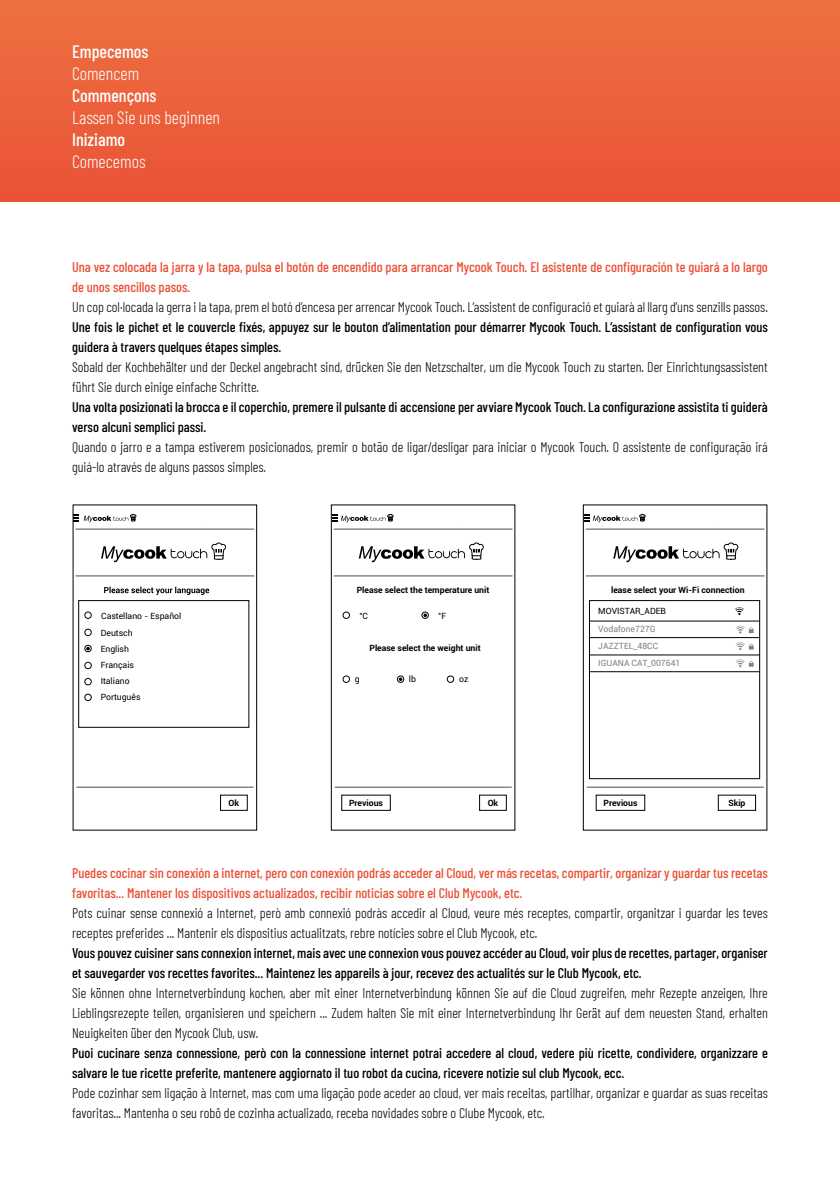
<style>
.page{position:relative;width:840px;height:1191px;background:#fff}
.page>*{position:absolute;margin:0;border:0;box-sizing:border-box;transform-origin:0 0}
.t1{font:300 18px "Barlow Condensed";color:#fff}
.t2{font:500 18px "Barlow Condensed";color:#fff}
.t3{font:300 14px/20px "Barlow Condensed";color:#000}
.t4{font:500 14px/20px "Barlow Condensed";color:#000}
.t5{font:500 14px/20px "Barlow Condensed";color:#ea5136}
.t6{font:700 8.6px "Roboto";color:#000}
.t7{font:8.6px/16.2px "Roboto";color:#000}
.t8{font:8.6px/17.2px "Roboto";color:#808080}
</style>
<div class="page">
<div style="left:0;top:0;width:839px;height:201px;background:linear-gradient(to bottom,#ee7141,#ea5236)"></div>
<div style="left:582px;top:504px;width:185px;height:326px;border:1px solid #000"></div>
<hr style="left:585px;top:575px;width:179px;height:1px;background:#4d4d4d">
<hr style="left:585px;top:529px;width:179px;height:1px;background:#4d4d4d">
<hr style="left:586px;top:787px;width:177px;height:1px;background:#4d4d4d">
<div style="left:589px;top:600px;width:170px;height:179px;border:1px solid #000"></div>
<hr style="left:589px;top:620px;width:170px;height:1px;background:#000">
<hr style="left:589px;top:637px;width:170px;height:1px;background:#000">
<hr style="left:589px;top:654px;width:170px;height:1px;background:#000">
<hr style="left:589px;top:671px;width:170px;height:1px;background:#000">
<svg style="left:734px;top:607px;width:9px;height:8px"></svg>
<svg style="left:735px;top:626px;width:18px;height:7px"></svg>
<svg style="left:735px;top:642px;width:18px;height:8px"></svg>
<svg style="left:735px;top:659px;width:18px;height:8px"></svg>
<svg style="left:613px;top:542px;width:124px;height:20px"></svg>
<svg style="left:583px;top:514px;width:62px;height:8px"></svg>
<div style="left:330px;top:504px;width:185px;height:326px;border:1px solid #000"></div>
<hr style="left:333px;top:575px;width:179px;height:1px;background:#4d4d4d">
<hr style="left:333px;top:529px;width:179px;height:1px;background:#4d4d4d">
<hr style="left:334px;top:787px;width:177px;height:1px;background:#4d4d4d">
<div style="left:342px;top:611px;width:7px;height:8px;border:1px solid #000;border-radius:50%"></div>
<svg style="left:423px;top:613px;width:3px;height:4px"></svg>
<div style="left:342px;top:675px;width:7px;height:8px;border:1px solid #000;border-radius:50%"></div>
<div style="left:421px;top:611px;width:7px;height:8px;border:1px solid #000;border-radius:50%"></div>
<svg style="left:399px;top:677px;width:3px;height:4px"></svg>
<div style="left:397px;top:675px;width:7px;height:8px;border:1px solid #000;border-radius:50%"></div>
<div style="left:446px;top:675px;width:8px;height:8px;border:1px solid #000;border-radius:50%"></div>
<svg style="left:358px;top:542px;width:125px;height:20px"></svg>
<svg style="left:331px;top:514px;width:62px;height:8px"></svg>
<div style="left:73px;top:504px;width:184px;height:326px;border:1px solid #000"></div>
<hr style="left:75px;top:575px;width:179px;height:1px;background:#4d4d4d">
<hr style="left:75px;top:529px;width:179px;height:1px;background:#4d4d4d">
<hr style="left:76px;top:787px;width:177px;height:1px;background:#4d4d4d">
<div style="left:78px;top:600px;width:171px;height:127px;border:1px solid #000"></div>
<div style="left:84px;top:611px;width:8px;height:8px;border:1px solid #000;border-radius:50%"></div>
<svg style="left:84px;top:628px;width:8px;height:73px"></svg>
<svg style="left:101px;top:542px;width:125px;height:20px"></svg>
<svg style="left:73px;top:514px;width:63px;height:8px"></svg>
<svg style="left:104px;top:586px;width:105px;height:9px"></svg>
<p class="t2" style="left:72px;top:39px;width:78px">Empecemos</p>
<p class="t1" style="left:72px;top:61px;width:69px">Comencem</p>
<p class="t2" style="left:72px;top:83px;width:86px">Commençons</p>
<p class="t1" style="left:72px;top:105px;width:149px">Lassen Sie uns beginnen</p>
<p class="t2" style="left:72px;top:127px;width:55px">Iniziamo</p>
<p class="t1" style="left:72px;top:149px;width:75px">Comecemos</p>
<p class="t5" style="left:72px;top:256px;width:697px">Una vez colocada la jarra y la tapa, pulsa el botón de encendido para arrancar Mycook Touch. El asistente de configuración te guiará a lo largo de unos sencillos pasos.</p>
<p class="t3" style="left:72px;top:296px;width:697px">Un cop col·locada la gerra i la tapa, prem el botó d’encesa per arrencar Mycook Touch. L’assistent de configuració et guiarà al llarg d’uns senzills passos.</p>
<p class="t4" style="left:72px;top:316px;width:697px">Une fois le pichet et le couvercle fixés, appuyez sur le bouton d’alimentation pour démarrer Mycook Touch. L’assistant de configuration vous guidera à travers quelques étapes simples.</p>
<p class="t3" style="left:72px;top:356px;width:696px">Sobald der Kochbehälter und der Deckel angebracht sind, drücken Sie den Netzschalter, um die Mycook Touch zu starten. Der Einrichtungsassistent führt Sie durch einige einfache Schritte.</p>
<p class="t4" style="left:72px;top:396px;width:697px">Una volta posizionati la brocca e il coperchio, premere il pulsante di accensione per avviare Mycook Touch. La configurazione assistita ti guiderà verso alcuni semplici passi.</p>
<p class="t3" style="left:72px;top:436px;width:697px">Quando o jarro e a tampa estiverem posicionados, premir o botão de ligar/desligar para iniciar o Mycook Touch. O assistente de configuração irá guiá-lo através de alguns passos simples.</p>
<p class="t7" style="left:101px;top:607px;width:82px">Castellano - Español</p>
<p class="t7" style="left:101px;top:624px;width:41px">Deutsch<br>English<br>Français<br>Italiano<br>Português</p>
<p class="t6" style="left:228px;top:796px;width:12px">Ok</p>
<p class="t6" style="left:356px;top:583px;width:134px">Please select the temperature unit</p>
<p class="t7" style="left:359px;top:607px;width:10px">°C</p>
<p class="t7" style="left:438px;top:607px;width:9px">°F</p>
<p class="t6" style="left:369px;top:641px;width:113px">Please select the weight unit</p>
<p class="t7" style="left:408px;top:670px;width:9px">lb</p>
<p class="t7" style="left:459px;top:670px;width:11px">oz</p>
<p class="t7" style="left:355px;top:670px;width:6px">g</p>
<p class="t6" style="left:610px;top:583px;width:135px">lease select your Wi-Fi connection</p>
<p class="t7" style="left:598px;top:603px;width:69px">MOVISTAR_ADEB</p>
<p class="t8" style="left:598px;top:620px;width:84px">Vodafone727G<br>JAZZTEL_48CC<br>IGUANA CAT_007641</p>
<p class="t6" style="left:349px;top:796px;width:36px">Previous</p>
<p class="t6" style="left:487px;top:796px;width:12px">Ok</p>
<p class="t6" style="left:603px;top:796px;width:36px">Previous</p>
<p class="t6" style="left:728px;top:796px;width:19px">Skip</p>
<p class="t5" style="left:72px;top:861px;width:697px">Puedes cocinar sin conexión a internet, pero con conexión podrás acceder al Cloud, ver más recetas, compartir, organizar y guardar tus recetas favoritas... Mantener los dispositivos actualizados, recibir noticias sobre el Club Mycook, etc.</p>
<p class="t3" style="left:72px;top:901px;width:697px">Pots cuinar sense connexió a Internet, però amb connexió podràs accedir al Cloud, veure més receptes, compartir, organitzar i guardar les teves receptes preferides ... Mantenir els dispositius actualitzats, rebre notícies sobre el Club Mycook, etc.</p>
<p class="t4" style="left:72px;top:941px;width:697px">Vous pouvez cuisiner sans connexion internet, mais avec une connexion vous pouvez accéder au Cloud, voir plus de recettes, partager, organiser et sauvegarder vos recettes favorites... Maintenez les appareils à jour, recevez des actualités sur le Club Mycook, etc.</p>
<p class="t3" style="left:72px;top:981px;width:697px;text-align:justify">Sie können ohne Internetverbindung kochen, aber mit einer Internetverbindung können Sie auf die Cloud zugreifen, mehr Rezepte anzeigen, Ihre Lieblingsrezepte teilen, organisieren und speichern ... Zudem halten Sie mit einer Internetverbindung Ihr Gerät auf dem neuesten Stand, erhalten Neuigkeiten über den Mycook Club, usw.</p>
<p class="t4" style="left:72px;top:1041px;width:697px">Puoi cucinare senza connessione, però con la connessione internet potrai accedere al cloud, vedere più ricette, condividere, organizzare e salvare le tue ricette preferite, mantenere aggiornato il tuo robot da cucina, ricevere notizie sul club Mycook, ecc.</p>
<p class="t3" style="left:72px;top:1081px;width:697px">Pode cozinhar sem ligação à Internet, mas com uma ligação pode aceder ao cloud, ver mais receitas, partilhar, organizar e guardar as suas receitas favoritas... Mantenha o seu robô de cozinha actualizado, receba novidades sobre o Clube Mycook, etc.</p>
</div>
